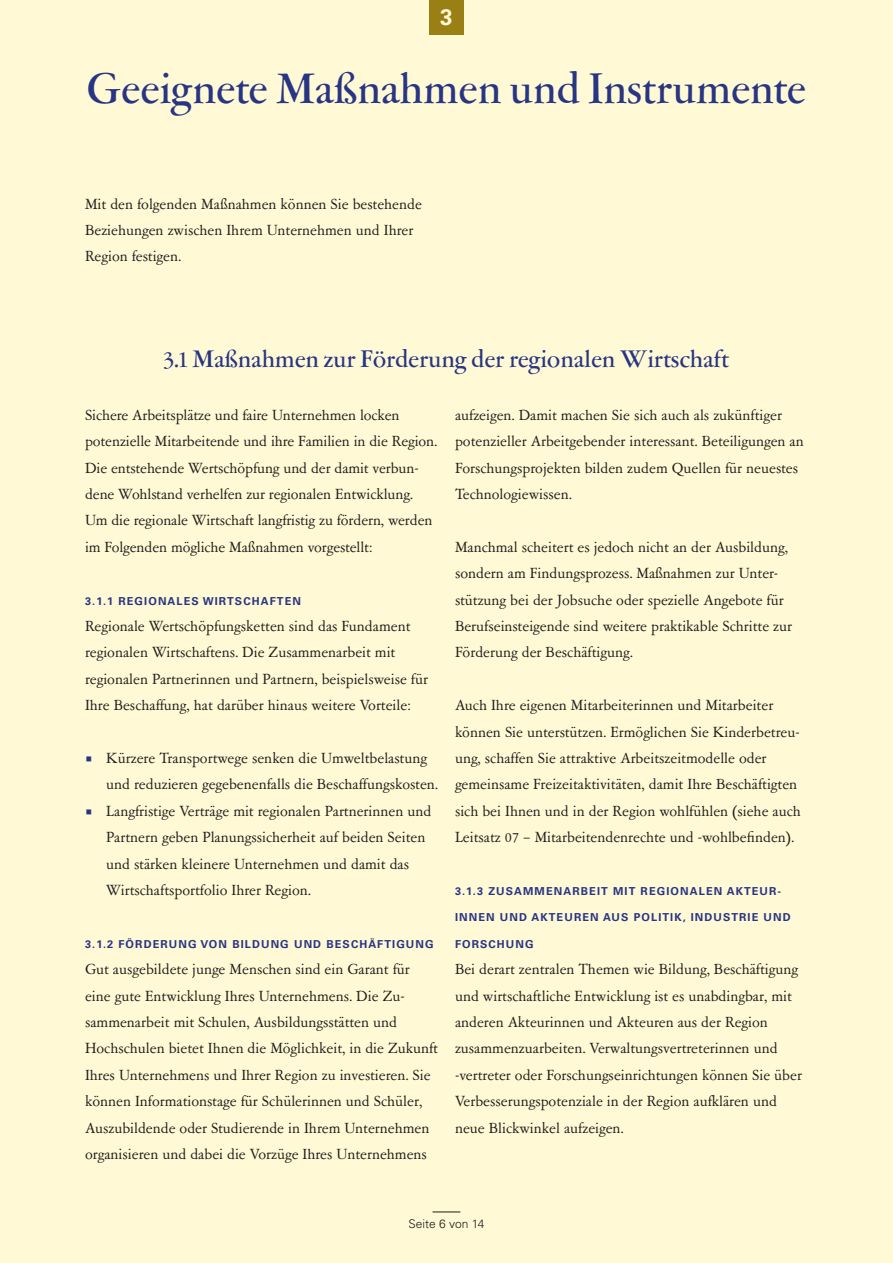
<style>
.page{position:relative;width:893px;height:1263px;background:#fff9d5}
.page>*{position:absolute;margin:0;border:0;box-sizing:border-box;transform-origin:0 0}
.H_H2_Kapitel{font:500 48px "Garamont Amst SHOP";letter-spacing:.015em;color:#283583}
.H_H3_Unterkapitel{font:500 27px "Garamont Amst SHOP";letter-spacing:.015em;color:#283583}
.H_H2_Kapitelnummer{font:700 22.5px "Univers LT Pro 65";color:#fff9d5}
.P_P_Fliesstext{font:16.5px/26.4px "Garamont Amst SB";color:#1d1d1b}
.t1{font:300 12px "Univers LT Pro 45";color:#1d1d1b}
.H_H4_Zwischenhead{font:700 10.95px "Univers LT Pro 65";letter-spacing:.1em;color:#283583}
</style>
<div class="page">
<svg style="left:433px;top:1211px;width:27px;height:1px"></svg>
<div style="left:429px;top:0;width:34px;height:34px;background:#9a7f15"></div>
<h2 class="H_H2_Kapitelnummer" style="left:440px;top:4px;width:14px">3</h2>
<h2 class="H_H2_Kapitel" style="left:87px;top:65px;width:720px">Geeignete Maßnahmen und Instrumente</h2>
<p class="P_P_Fliesstext" style="left:85px;top:191px;width:338px">Mit den folgenden Maßnahmen können Sie bestehende<br>Beziehungen zwischen Ihrem Unternehmen und Ihrer<br>Region festigen.</p>
<h3 class="H_H3_Unterkapitel" style="left:164px;top:346px;width:567px">3.1 Maßnahmen zur Förderung der regionalen Wirtschaft</h3>
<p class="P_P_Fliesstext" style="left:85px;top:402px;width:354px">Sichere Arbeitsplätze und faire Unternehmen locken potenzielle Mitarbeitende und ihre Familien in die Region.<br>Die entstehende Wertschöpfung und der damit verbun&shy;dene Wohlstand verhelfen zur regionalen Entwicklung.<br>Um die regionale Wirtschaft langfristig zu fördern, werden im Folgenden mögliche Maßnahmen vorgestellt:</p>
<p class="P_P_Fliesstext" style="left:455px;top:402px;width:350px">aufzeigen. Damit machen Sie sich auch als zukünftiger potenzieller Arbeitgebender interessant. Beteiligungen an Forschungsprojekten bilden zudem Quellen für neuestes Technologiewissen.</p>
<p class="P_P_Fliesstext" style="left:455px;top:534px;width:339px">Manchmal scheitert es jedoch nicht an der Ausbildung, sondern am Findungsprozess. Maßnahmen zur Unter&shy;stützung bei der Jobsuche oder spezielle Angebote für Berufseinsteigende sind weitere praktikable Schritte zur Förderung der Beschäftigung.</p>
<p class="P_P_Fliesstext" style="left:455px;top:693px;width:347px">Auch Ihre eigenen Mitarbeiterinnen und Mitarbeiter können Sie unterstützen. Ermöglichen Sie Kinderbetreu&shy;ung, schaffen Sie attraktive Arbeitszeitmodelle oder gemeinsame Freizeitaktivitäten, damit Ihre Beschäftigten sich bei Ihnen und in der Region wohlfühlen (siehe auch Leitsatz 07 – Mitarbeitendenrechte und -wohlbefinden).</p>
<h4 class="H_H4_Zwischenhead" style="left:85px;top:594px;width:217px">3.1.1 REGIONALES WIRTSCHAFTEN</h4>
<p class="P_P_Fliesstext" style="left:85px;top:613px;width:345px">Regionale Wertschöpfungsketten sind das Fundament regionalen Wirtschaftens. Die Zusammenarbeit mit regionalen Partnerinnen und Partnern, beispielsweise für Ihre Beschaffung, hat darüber hinaus weitere Vorteile:</p>
<p class="P_P_Fliesstext" style="left:106px;top:745px;width:333px">Kürzere Transportwege senken die Umweltbelastung und reduzieren gegebenenfalls die Beschaffungskosten.</p>
<p class="P_P_Fliesstext" style="left:106px;top:798px;width:327px">Langfristige Verträge mit regionalen Partnerinnen und Partnern geben Planungssicherheit auf beiden Seiten und stärken kleinere Unternehmen und damit das Wirtschaftsportfolio Ihrer Region.</p>
<h4 class="H_H4_Zwischenhead" style="left:85px;top:937px;width:350px">3.1.2 FÖRDERUNG VON BILDUNG UND BESCHÄFTIGUNG</h4>
<p class="P_P_Fliesstext" style="left:85px;top:957px;width:354px">Gut ausgebildete junge Menschen sind ein Garant für eine gute Entwicklung Ihres Unternehmens. Die Zu&shy;sammenarbeit mit Schulen, Ausbildungsstätten und Hochschulen bietet Ihnen die Möglichkeit, in die Zukunft Ihres Unternehmens und Ihrer Region zu investieren. Sie können Informationstage für Schülerinnen und Schüler, Auszubildende oder Studierende in Ihrem Unternehmen organisieren und dabei die Vorzüge Ihres Unternehmens</p>
<h4 class="H_H4_Zwischenhead" style="left:455px;top:885px;width:327px">3.1.3 ZUSAMMENARBEIT MIT REGIONALEN AKTEUR-</h4>
<h4 class="H_H4_Zwischenhead" style="left:455px;top:911px;width:337px">INNEN UND AKTEUREN AUS POLITIK, INDUSTRIE UND</h4>
<h4 class="H_H4_Zwischenhead" style="left:455px;top:937px;width:80px">FORSCHUNG</h4>
<p class="P_P_Fliesstext" style="left:455px;top:957px;width:348px">Bei derart zentralen Themen wie Bildung, Beschäftigung und wirtschaftliche Entwicklung ist es unabdingbar, mit anderen Akteurinnen und Akteuren aus der Region zusammenzuarbeiten. Verwaltungsvertreterinnen und -vertreter oder Forschungseinrichtungen können Sie über Verbesserungspotenziale in der Region aufklären und neue Blickwinkel aufzeigen.</p>
<p class="t1" style="left:409px;top:1216px;width:77px">Seite 6 von 14</p>
</div>
